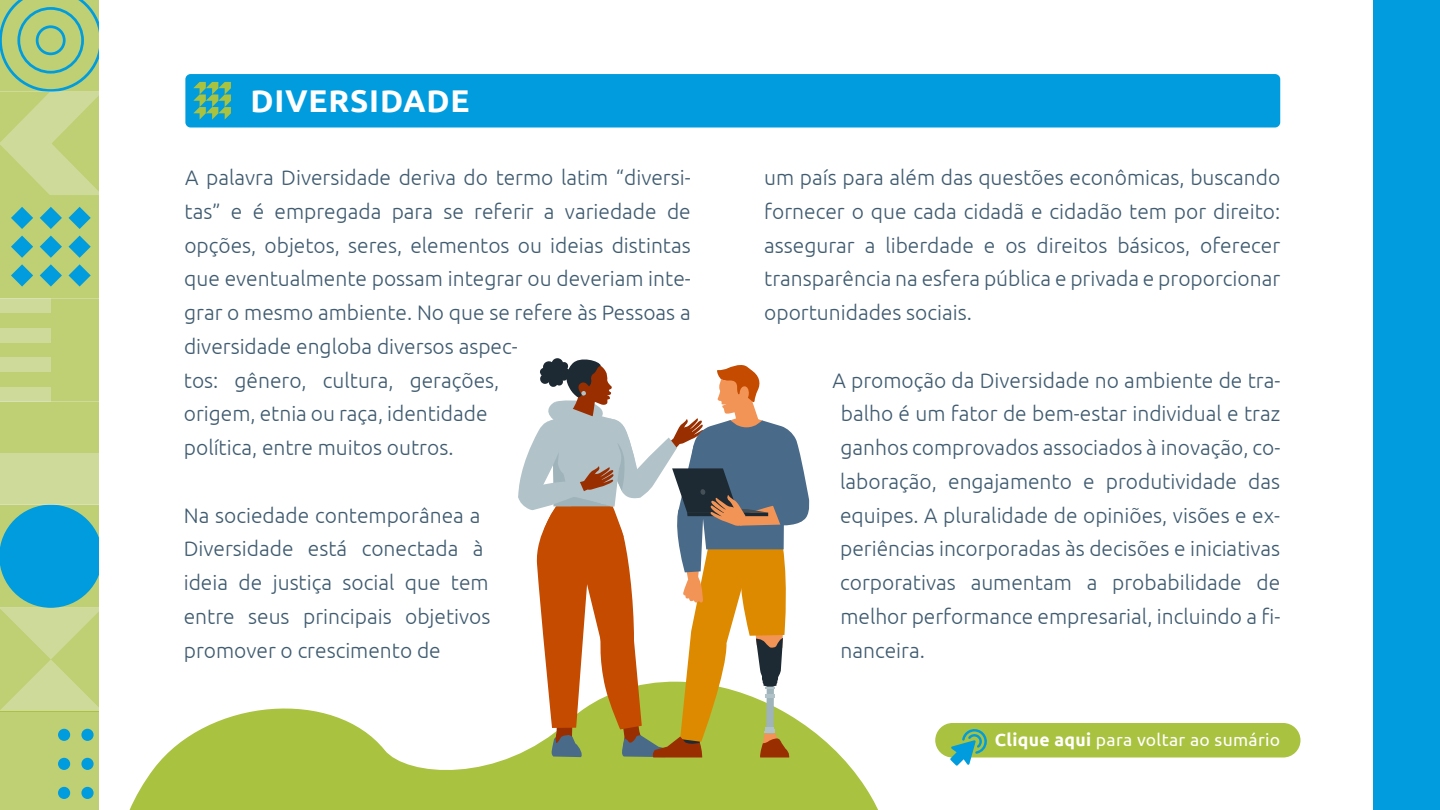
<style>
.page{position:relative;width:1440px;height:810px;background:#fff}
.page>*{position:absolute;margin:0;border:0;box-sizing:border-box;transform-origin:0 0}
.t1{font:700 31.42px "Ubuntu";letter-spacing:.025em;color:#fff}
.t2{font:300 21px/33.8px "Ubuntu";color:#3f5b70}
.t3{font:17.55px "Ubuntu";letter-spacing:.02em;color:#fff}
.s1{font-weight:700}
</style>
<div class="page">
<svg style="left:129px;top:708px;width:749px;height:102px;fill:#a9c23f"></svg>
<div style="left:1373px;top:0;width:67px;height:810px;background:#009cde"></div>
<div style="left:185px;top:74px;width:1095px;height:54px;background:#009cde;border-radius:5px"></div>
<svg style="left:193px;top:82px;width:38px;height:38px"></svg>
<div style="left:935px;top:723px;width:365px;height:35px;background:#a9c23f;border-radius:17px"></div>
<svg style="left:950px;top:729px;width:37px;height:37px"></svg>
<svg style="left:516px;top:358px;width:295px;height:399px"></svg>
<svg style="left:0;top:505px;width:99px;height:206px;background:#75bda8"></svg>
<div style="left:0;top:401px;width:99px;height:104px;background:#bfd074"></div>
<div style="left:0;top:453px;width:99px;height:52px;background:#ceda9a"></div>
<div style="left:0;top:195px;width:99px;height:103px;background:#bfd074"></div>
<svg style="left:11px;top:207px;width:22px;height:22px"></svg>
<svg style="left:40px;top:207px;width:22px;height:22px"></svg>
<svg style="left:69px;top:207px;width:22px;height:22px"></svg>
<svg style="left:11px;top:236px;width:22px;height:22px"></svg>
<svg style="left:40px;top:236px;width:22px;height:22px"></svg>
<svg style="left:69px;top:236px;width:22px;height:22px"></svg>
<svg style="left:11px;top:264px;width:22px;height:23px"></svg>
<svg style="left:40px;top:264px;width:22px;height:23px"></svg>
<svg style="left:69px;top:264px;width:22px;height:23px"></svg>
<div style="left:0;top:298px;width:99px;height:103px;background:#bfd074"></div>
<div style="left:0;top:298px;width:51px;height:15px;background:#ceda9a"></div>
<div style="left:0;top:328px;width:51px;height:14px;background:#ceda9a"></div>
<div style="left:0;top:357px;width:51px;height:15px;background:#ceda9a"></div>
<div style="left:0;top:387px;width:51px;height:14px;background:#ceda9a"></div>
<svg style="left:0;top:0;width:99px;height:195px;background:#b5cf86"></svg>
<div style="left:0;top:712px;width:99px;height:98px;background:#bfd074"></div>
<div style="left:81px;top:729px;width:13px;height:12px;background:#009cde;border-radius:50%"></div>
<div style="left:81px;top:758px;width:13px;height:12px;background:#009cde;border-radius:50%"></div>
<div style="left:81px;top:787px;width:13px;height:12px;background:#009cde;border-radius:50%"></div>
<div style="left:58px;top:729px;width:12px;height:12px;background:#009cde;border-radius:50%"></div>
<div style="left:58px;top:758px;width:12px;height:12px;background:#009cde;border-radius:50%"></div>
<div style="left:58px;top:787px;width:12px;height:12px;background:#009cde;border-radius:50%"></div>
<h1 class="t1" style="left:250px;top:82px;width:221px">DIVERSIDADE</h1>
<p class="t2" style="left:184px;top:160px;width:508px">A palavra Diversidade deriva do termo latim “diversi&shy;tas” e é empregada para se referir a variedade de opções, objetos, seres, elementos ou ideias distintas que eventualmente possam integrar ou deveriam inte&shy;grar o mesmo ambiente. No que se refere às Pessoas a diversidade engloba diversos aspec-<br>tos: gênero, cultura, gerações,<br>origem, etnia ou raça, identidade<br>política, entre muitos outros.</p>
<p class="t2" style="left:184px;top:498px;width:308px">Na sociedade contemporânea a<br>Diversidade está conectada à ideia de justiça social que tem entre seus principais objetivos promover o crescimento de</p>
<p class="t2" style="left:764px;top:160px;width:518px;text-align:justify">um país para além das questões econômicas, buscando fornecer o que cada cidadã e cidadão tem por direito: assegurar a liberdade e os direitos básicos, oferecer transparência na esfera pública e privada e proporcionar oportunidades sociais.</p>
<p class="t2" style="left:840px;top:363px;width:442px;text-align:justify;text-indent:-8px">A promoção da Diversidade no ambiente de tra&shy;balho é um fator de bem-estar individual e traz ganhos comprovados associados à inovação, co&shy;laboração, engajamento e produtividade das equipes. A pluralidade de opiniões, visões e ex&shy;periências incorporadas às decisões e iniciativas corporativas aumentam a probabilidade de melhor performance empresarial, incluindo a fi&shy;nanceira.</p>
<p class="t3" style="left:995px;top:729px;width:287px"><span class="s1">Clique aqui</span> para voltar ao sumário</p>
</div>
